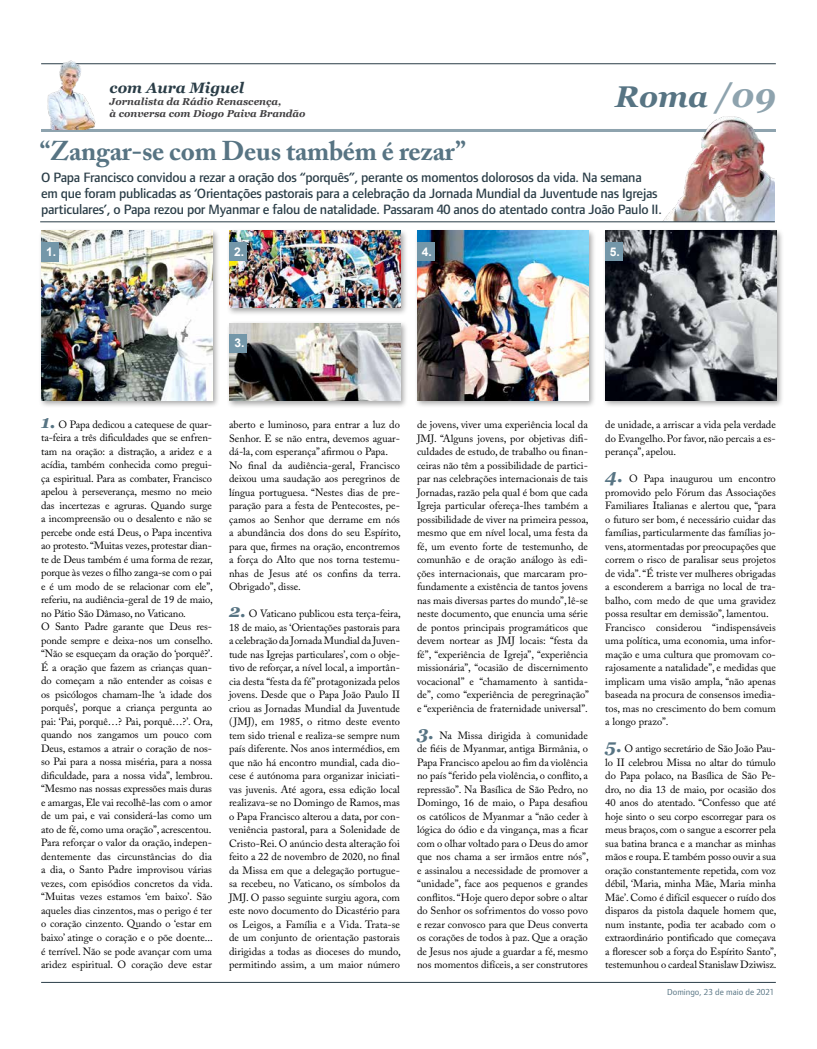
<style>
.page{position:relative;width:817px;height:1049px;background:#fff}
.page>*{position:absolute;margin:0;border:0;box-sizing:border-box;transform-origin:0 0}
.t1{font:italic 700 30px "Georgia";color:#577483}
.t2{font:700 27px "Adobe Caslon Pro";letter-spacing:-.01em;color:#577483}
.t3{font:italic 700 15px "Georgia";color:#2a3d47}
.t4{font:500 14px/16px "Foundry Form Sans";letter-spacing:-.02em;color:#2a3d47}
.t5{font:700 12px "Arial";color:#fff}
.t6{font:10.5px/13.5px "Adobe Caslon Pro";color:#000;text-align:justify}
.t7{font:italic 700 10px/12px "Georgia";color:#414042}
.t8{font:9px "Foundry Form Sans";color:#577483}
.s1{font-size:33px;color:#8ea3ae}
.s2{font-family:"Georgia";font-weight:700;font-style:italic;font-size:18.2px;color:#577483}
</style>
<div class="page">
<hr style="left:41px;top:64px;width:734px;height:1px;background:#2a3d47">
<hr style="left:41px;top:982px;width:734px;height:1px;background:#2a3d47">
<hr style="left:41px;top:129px;width:734px;height:3px;background:#8ea3ae">
<img style="left:41px;top:60px;width:72px;height:69px">
<div style="left:38px;top:228px;width:182px;height:180px;background:#000;opacity:.35"></div>
<img style="left:41px;top:231px;width:171px;height:169px">
<img style="left:608px;top:116px;width:166px;height:106px">
<div style="left:41px;top:242px;width:18px;height:19px;background:#7497a9"></div>
<div style="left:414px;top:228px;width:182px;height:180px;background:#000;opacity:.35"></div>
<img style="left:417px;top:231px;width:171px;height:169px">
<div style="left:602px;top:228px;width:182px;height:180px;background:#000;opacity:.35"></div>
<img style="left:605px;top:231px;width:171px;height:169px">
<div style="left:227px;top:228px;width:181px;height:88px;background:#000;opacity:.35"></div>
<img style="left:229px;top:231px;width:171px;height:77px">
<div style="left:227px;top:321px;width:181px;height:87px;background:#000;opacity:.35"></div>
<img style="left:229px;top:323px;width:171px;height:77px">
<div style="left:229px;top:242px;width:18px;height:19px;background:#7497a9"></div>
<div style="left:604px;top:242px;width:18px;height:19px;background:#7497a9"></div>
<div style="left:229px;top:334px;width:18px;height:18px;background:#7497a9"></div>
<div style="left:417px;top:242px;width:17px;height:18px;background:#7497a9"></div>
<hr style="left:40px;top:222px;width:734px;height:1px;background:#2a3d47">
<h3 class="t3" style="left:110px;top:77px;width:136px">com Aura Miguel</h3>
<p class="t7" style="left:110px;top:95px;width:197px">Jornalista da Rádio Renascença,<br>à conversa com Diogo Paiva Brandão</p>
<h2 class="t2" style="left:40px;top:135px;width:427px">“Zangar-se com Deus também é rezar”</h2>
<h1 class="t1" style="left:615px;top:74px;width:162px">Roma <span class="s1">/09</span></h1>
<p class="t4" style="left:41px;top:169px;width:622px">O Papa Francisco convidou a rezar a oração dos “porquês”, perante os momentos dolorosos da vida. Na semana em que foram publicadas as ‘Orientações pastorais para a celebração da Jornada Mundial da Juventude nas Igrejas particulares’, o Papa rezou por Myanmar e falou de natalidade. Passaram 40 anos do atentado contra João Paulo II.</p>
<p class="t5" style="left:422px;top:243px;width:12px">4.</p>
<p class="t5" style="left:46px;top:244px;width:12px">1.</p>
<p class="t5" style="left:234px;top:244px;width:12px">2.</p>
<p class="t5" style="left:609px;top:244px;width:12px">5.</p>
<p class="t5" style="left:234px;top:335px;width:12px">3.</p>
<p class="t6" style="left:41px;top:417px;width:173px;text-align:left"><span class="s2">1.</span> O Papa dedicou a catequese de quar&shy;ta-feira a três dificuldades que se enfren&shy;tam na oração: a distração, a aridez e a acídia, também conhecida como pregui&shy;ça espiritual. Para as combater, Francisco apelou à perseverança, mesmo no meio das incertezas e agruras. Quando surge a incompreensão ou o desalento e não se percebe onde está Deus, o Papa incentiva ao protesto. “Muitas vezes, protestar dian&shy;te de Deus também é uma forma de rezar, porque às vezes o filho zanga-se com o pai e é um modo de se relacionar com ele”, referiu, na audiência-geral de 19 de maio, no Pátio São Dâmaso, no Vaticano.<br>O Santo Padre garante que Deus res&shy;ponde sempre e deixa-nos um conselho. “Não se esqueçam da oração do ‘porquê?’.<br>É a oração que fazem as crianças quan&shy;do começam a não entender as coisas e os psicólogos chamam-lhe ‘a idade dos porquês’, porque a criança pergunta ao pai: ‘Pai, porquê…? Pai, porquê…?’. Ora, quando nos zangamos um pouco com Deus, estamos a atrair o coração de nos&shy;so Pai para a nossa miséria, para a nossa dificuldade, para a nossa vida”, lembrou. “Mesmo nas nossas expressões mais duras e amargas, Ele vai recolhê-las com o amor de um pai, e vai considerá-las como um ato de fé, como uma oração”, acrescentou.<br>Para reforçar o valor da oração, indepen&shy;dentemente das circunstâncias do dia a dia, o Santo Padre improvisou várias vezes, com episódios concretos da vida. “Muitas vezes estamos ‘em baixo’. São aqueles dias cinzentos, mas o perigo é ter o coração cinzento. Quando o ‘estar em baixo’ atinge o coração e o põe doente... é terrível. Não se pode avançar com uma aridez espiritual. O coração deve estar</p>
<p class="t6" style="left:229px;top:418px;width:173px;text-align:left">aberto e luminoso, para entrar a luz do Senhor. E se não entra, devemos aguar&shy;dá-la, com esperança” afirmou o Papa.<br>No final da audiência-geral, Francisco deixou uma saudação aos peregrinos de língua portuguesa. “Nestes dias de pre&shy;paração para a festa de Pentecostes, pe&shy;çamos ao Senhor que derrame em nós a abundância dos dons do seu Espírito, para que, firmes na oração, encontremos a força do Alto que nos torna testemu&shy;nhas de Jesus até os confins da terra.<br>Obrigado”, disse.</p>
<p class="t6" style="left:229px;top:607px;width:173px"><span class="s2">2.</span> O Vaticano publicou esta terça-feira, 18 de maio, as ‘Orientações pastorais para a celebração da Jornada Mundial da Juven&shy;tude nas Igrejas particulares’, com o obje&shy;tivo de reforçar, a nível local, a importân&shy;cia desta “festa da fé” protagonizada pelos jovens. Desde que o Papa João Paulo II criou as Jornadas Mundial da Juventude ( JMJ), em 1985, o ritmo deste evento tem sido trienal e realiza-se sempre num país diferente. Nos anos intermédios, em que não há encontro mundial, cada dio&shy;cese é autónoma para organizar iniciati&shy;vas juvenis. Até agora, essa edição local realizava-se no Domingo de Ramos, mas o Papa Francisco alterou a data, por con&shy;veniência pastoral, para a Solenidade de Cristo-Rei. O anúncio desta alteração foi feito a 22 de novembro de 2020, no final da Missa em que a delegação portugue&shy;sa recebeu, no Vaticano, os símbolos da JMJ. O passo seguinte surgiu agora, com este novo documento do Dicastério para os Leigos, a Família e a Vida. Trata-se de um conjunto de orientação pastorais dirigidas a todas as dioceses do mundo, permitindo assim, a um maior número</p>
<p class="t6" style="left:417px;top:418px;width:173px">de jovens, viver uma experiência local da JMJ. “Alguns jovens, por objetivas difi&shy;culdades de estudo, de trabalho ou finan&shy;ceiras não têm a possibilidade de partici&shy;par nas celebrações internacionais de tais Jornadas, razão pela qual é bom que cada Igreja particular ofereça-lhes também a possibilidade de viver na primeira pessoa, mesmo que em nível local, uma festa da fé, um evento forte de testemunho, de comunhão e de oração análogo às edi&shy;ções internacionais, que marcaram pro&shy;fundamente a existência de tantos jovens nas mais diversas partes do mundo”, lê-se neste documento, que enuncia uma série de pontos principais programáticos que devem nortear as JMJ locais: “festa da fé”, “experiência de Igreja”, “experiência missionária”, “ocasião de discernimento vocacional” e “chamamento à santida&shy;de”, como “experiência de peregrinação” e “experiência de fraternidade universal”.</p>
<p class="t6" style="left:417px;top:728px;width:173px"><span class="s2">3.</span> Na Missa dirigida à comunidade de fiéis de Myanmar, antiga Birmânia, o Papa Francisco apelou ao fim da violência no país “ferido pela violência, o conflito, a repressão”. Na Basílica de São Pedro, no Domingo, 16 de maio, o Papa desafiou os católicos de Myanmar a “não ceder à lógica do ódio e da vingança, mas a ficar com o olhar voltado para o Deus do amor que nos chama a ser irmãos entre nós”, e assinalou a necessidade de promover a “unidade”, face aos pequenos e grandes conflitos. “Hoje quero depor sobre o altar do Senhor os sofrimentos do vosso povo e rezar convosco para que Deus converta os corações de todos à paz. Que a oração de Jesus nos ajude a guardar a fé, mesmo nos momentos difíceis, a ser construtores</p>
<p class="t6" style="left:605px;top:418px;width:172px">de unidade, a arriscar a vida pela verdade do Evangelho. Por favor, não percais a es&shy;perança”, apelou.</p>
<p class="t6" style="left:605px;top:472px;width:172px;text-align:left"><span class="s2">4.</span> O Papa inaugurou um encontro promovido pelo Fórum das Associações Familiares Italianas e alertou que, “para o futuro ser bom, é necessário cuidar das famílias, particularmente das famílias jo&shy;vens, atormentadas por preocupações que correm o risco de paralisar seus projetos de vida”. “É triste ver mulheres obrigadas a esconderem a barriga no local de tra&shy;balho, com medo de que uma gravidez possa resultar em demissão”, lamentou.<br>Francisco considerou “indispensáveis uma política, uma economia, uma infor&shy;mação e uma cultura que promovam co&shy;rajosamente a natalidade”, e medidas que implicam uma visão ampla, “não apenas baseada na procura de consensos imedia&shy;tos, mas no crescimento do bem comum a longo prazo”.</p>
<p class="t6" style="left:605px;top:742px;width:173px"><span class="s2">5.</span> O antigo secretário de São João Pau&shy;lo II celebrou Missa no altar do túmulo do Papa polaco, na Basílica de São Pe&shy;dro, no dia 13 de maio, por ocasião dos 40 anos do atentado. “Confesso que até hoje sinto o seu corpo escorregar para os meus braços, com o sangue a escorrer pela sua batina branca e a manchar as minhas mãos e roupa. E também posso ouvir a sua oração constantemente repetida, com voz débil, ‘Maria, minha Mãe, Maria minha Mãe’. Como é difícil esquecer o ruído dos disparos da pistola daquele homem que, num instante, podia ter acabado com o extraordinário pontificado que começava a florescer sob a força do Espírito Santo”, testemunhou o cardeal Stanislaw Dziwisz.</p>
<p class="t8" style="left:667px;top:987px;width:109px">Domingo, 23 de maio de 2021</p>
</div>
